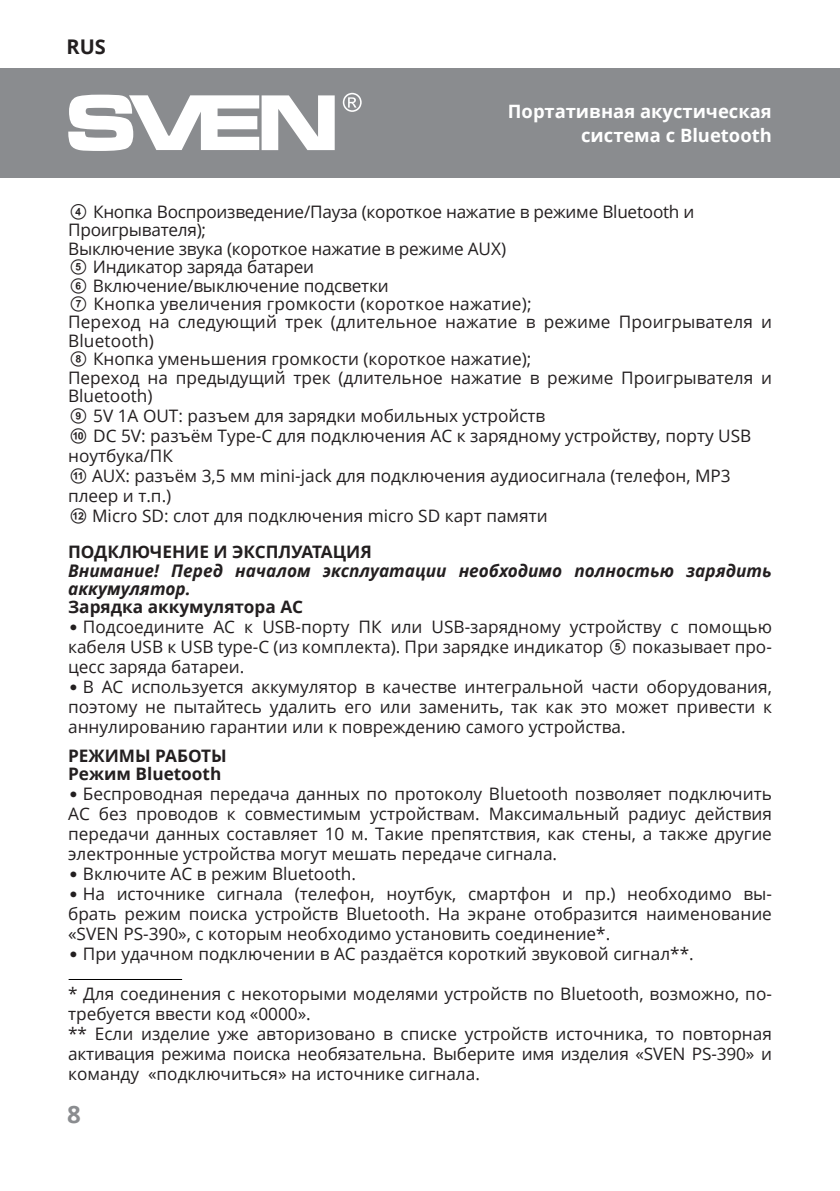
<style>
.page{position:relative;width:840px;height:1191px;background:#fff}
.page>*{position:absolute;margin:0;border:0;box-sizing:border-box;transform-origin:0 0}
.t1{font:700 24px "Open Sans";color:#8a8c8f}
.t2{font:700 20.4px "Open Sans";color:#231f20}
.t3{font:700 18.4px/24px "Open Sans";color:#fff;text-align:right}
.t4{font:17.2px/19.2px "Open Sans";color:#231f20;text-align:justify}
.t5{font:italic 700 17.2px/18.4px "Open Sans";color:#231f20}
.t6{font:700 17.2px/18.4px "Open Sans";color:#231f20}
.s1{font-family:"SVEN"}
.s2{font-family:"Pragmatica";font-weight:700;font-size:16px}
</style>
<div class="page">
<div style="left:0;top:68px;width:839px;height:109px;background:#8a8c8f"></div>
<svg style="left:68px;top:95px;width:266px;height:56px"></svg>
<svg style="left:342px;top:93px;width:19px;height:19px"></svg>
<hr style="left:69px;top:978px;width:113px;height:2px;background:#000001">
<p class="t2" style="left:66px;top:32px;width:41px">RUS</p>
<p class="t3" style="left:507px;top:99px;width:265px">Портативная акустическая система с Bluetooth</p>
<p class="t4" style="left:68px;top:202px;width:705px;text-align:left"><span class="s1">d</span> Кнопка Воспроизведение/Пауза (короткое нажатие в режиме Bluetooth и Проигрывателя);<br>Выключение звука (короткое нажатие в режиме AUX)<br><span class="s1">e</span> Индикатор заряда батареи<br><span class="s1">f</span> Включение/выключение подсветки<br><span class="s1">g</span> Кнопка увеличения громкости (короткое нажатие);<br>Переход на следующий трек (длительное нажатие в режиме Проигрывателя и Bluetooth)<br><span class="s1">h</span> Кнопка уменьшения громкости (короткое нажатие);<br>Переход на предыдущий трек (длительное нажатие в режиме Проигрывателя и Bluetooth)<br><span class="s1">i</span> 5V 1A OUT: разъем для зарядки мобильных устройств<br><span class="s1">j</span> DC 5V: разъём Type-C для подключения АС к зарядному устройству, порту USB ноутбука/ПК<br><span class="s1">k</span> AUX: разъём 3,5 мм mini-jack для подключения аудиосигнала (телефон, MP3 плеер и т.п.)<br><span class="s1">l</span> Micro SD: cлот для подключения micro SD карт памяти</p>
<p class="t6" style="left:68px;top:542px;width:305px">ПОДКЛЮЧЕНИЕ И ЭКСПЛУАТАЦИЯ</p>
<p class="t5" style="left:68px;top:561px;width:704px">Внимание! Перед началом эксплуатации необходимо полностью зарядить аккумулятор.</p>
<p class="t6" style="left:68px;top:597px;width:236px">Зарядка аккумулятора АС</p>
<p class="t4" style="left:68px;top:617px;width:705px"><span class="s2">•</span> Подсоедините АС к USB-порту ПК или USB-зарядному устройству с помощью кабеля USB к USB type-C (из комплекта). При зарядке индикатор <span class="s1">e</span> показывает про&shy;цесс заряда батареи.</p>
<p class="t4" style="left:68px;top:677px;width:705px"><span class="s2">•</span> В АС используется аккумулятор в качестве интегральной части оборудования, поэтому не пытайтесь удалить его или заменить, так как это может привести к аннулированию гарантии или к повреждению самого устройства.</p>
<p class="t6" style="left:68px;top:745px;width:160px">РЕЖИМЫ РАБОТЫ<br>Режим Bluetooth</p>
<p class="t4" style="left:68px;top:783px;width:705px"><span class="s2">•</span> Беспроводная передача данных по протоколу Bluetooth позволяет подключить АС без проводов к совместимым устройствам. Максимальный радиус действия передачи данных составляет 10 м. Такие препятствия, как стены, а также другие электронные устройства могут мешать передаче сигнала.</p>
<p class="t4" style="left:68px;top:863px;width:289px"><span class="s2">•</span> Включите АС в режим Bluetooth.</p>
<p class="t4" style="left:68px;top:883px;width:705px"><span class="s2">•</span> На источнике сигнала (телефон, ноутбук, смартфон и пр.) необходимо вы&shy;брать режим поиска устройств Bluetooth. На экране отобразится наименование «SVEN PS-390», с которым необходимо установить соединение*.</p>
<p class="t4" style="left:68px;top:943px;width:626px"><span class="s2">•</span> При удачном подключении в АС раздаётся короткий звуковой сигнал**.</p>
<p class="t4" style="left:68px;top:983px;width:705px;text-align:left">* Для соединения с некоторыми моделями устройств по Bluetooth, возможно, по&shy;требуется ввести код «0000».<br>** Если изделие уже авторизовано в списке устройств источника, то повторная активация режима поиска необязательна. Выберите имя изделия «SVEN PS-390» и команду «подключиться» на источнике сигнала.</p>
<h1 class="t1" style="left:67px;top:1097px;width:15px">8</h1>
</div>
